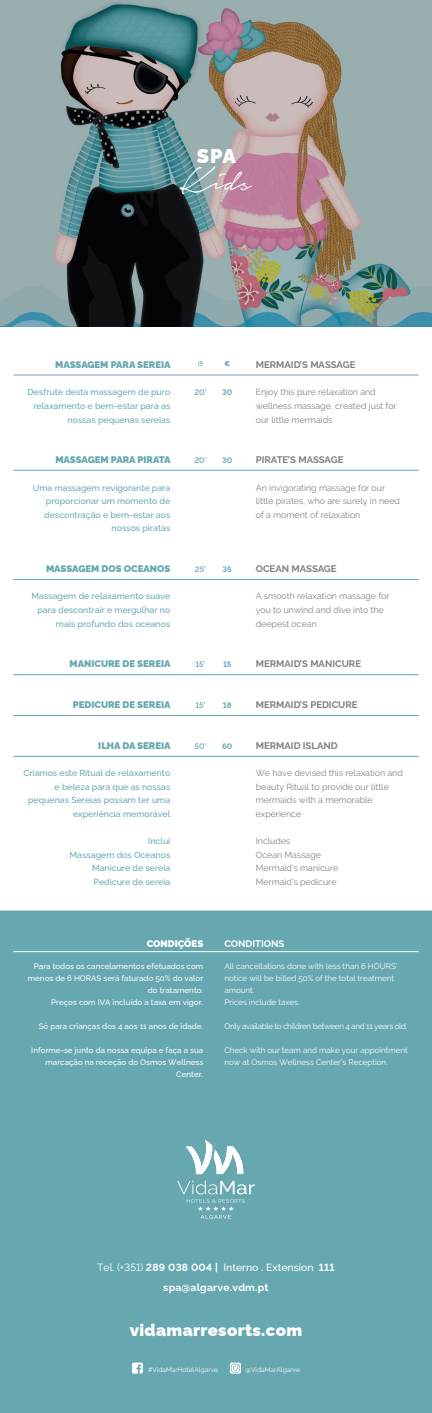
<style>
.page{position:relative;width:432px;height:1413px;background:#fff}
.page>*{position:absolute;margin:0;border:0;box-sizing:border-box;transform-origin:0 0}
.t1{font:40px "Notera Personal Use Only";color:#fff}
.t2{font:900 20px "Raleway";color:#fff}
.t3{font:900 16.8px "Raleway";letter-spacing:.02em;color:#fff}
.t4{font:700 10.4px/20.3px "Raleway";letter-spacing:.02em;color:#fff;text-align:center}
.t5{font:900 9.6px "Raleway";color:#67a8b0}
.t6{font:700 9.6px "Raleway";color:#606060}
.t7{font:700 9.6px "Raleway";color:#fff}
.t8{font:900 9.6px "Raleway";color:#fff}
.t9{font:500 8.8px/13.6px "Raleway";color:#67a8b0;text-align:right}
.t10{font:8.8px/13.6px "Raleway";color:#606060}
.t11{font:500 8px/12px "Raleway";color:#fff;text-align:right}
.t12{font:8px/12px "Raleway";color:#fff}
.t13{font:8px "Raleway";letter-spacing:-.035em;color:#fff}
.t14{font:600 8px "Raleway";color:#67a8b0}
.t15{font:700 8px "Raleway";color:#67a8b0}
.t16{font:900 7.08px "Raleway";color:#67a8b0}
.t17{font:6.6px "Raleway";color:#fff}
.s1{font-weight:400}
.s2{font-weight:500}
</style>
<div class="page">
<svg style="left:0;top:0;width:432px;height:327px;background:#7f8989"></svg>
<hr style="left:13px;top:375px;width:406px;height:1px;background:#67a8b0">
<div style="left:0;top:911px;width:432px;height:501px;background:#67a8b0"></div>
<svg style="left:132px;top:1362px;width:11px;height:11px"></svg>
<svg style="left:230px;top:1362px;width:11px;height:11px"></svg>
<hr style="left:13px;top:951px;width:406px;height:1px;background:#fff">
<svg style="left:186px;top:1140px;width:57px;height:34px"></svg>
<svg style="left:177px;top:1180px;width:78px;height:38px"></svg>
<svg style="left:198px;top:361px;width:5px;height:5px"></svg>
<hr style="left:13px;top:470px;width:406px;height:1px;background:#67a8b0">
<hr style="left:13px;top:579px;width:406px;height:1px;background:#67a8b0">
<hr style="left:13px;top:674px;width:406px;height:1px;background:#67a8b0">
<hr style="left:13px;top:715px;width:406px;height:1px;background:#67a8b0">
<hr style="left:13px;top:756px;width:406px;height:1px;background:#67a8b0">
<h2 class="t2" style="left:197px;top:140px;width:41px">SPA</h2>
<h1 class="t1" style="left:180px;top:161px;width:73px">Kids</h1>
<p class="t5" style="left:55px;top:357px;width:117px">MASSAGEM PARA SEREIA</p>
<p class="t9" style="left:28px;top:384px;width:144px">Desfrute desta massagem de puro relaxamento e bem-estar para as nossas pequenas sereias</p>
<p class="t5" style="left:55px;top:452px;width:117px">MASSAGEM PARA PIRATA</p>
<p class="t9" style="left:33px;top:479px;width:139px">Uma massagem revigorante para proporcionar um momento de descontração e bem-estar aos nossos piratas</p>
<p class="t5" style="left:46px;top:561px;width:126px">MASSAGEM DOS OCEANOS</p>
<p class="t9" style="left:32px;top:588px;width:140px">Massagem de relaxamento suave para descontrair e mergulhar no mais profundo dos oceanos</p>
<p class="t5" style="left:70px;top:656px;width:103px">MANICURE DE SEREIA</p>
<p class="t5" style="left:73px;top:697px;width:99px">PEDICURE DE SEREIA</p>
<p class="t5" style="left:98px;top:738px;width:74px">ILHA DA SEREIA</p>
<p class="t9" style="left:23px;top:765px;width:148px">Criamos este Ritual de relaxamento e beleza para que as nossas pequenas Sereias possam ter uma experiência memorável</p>
<p class="t9" style="left:70px;top:833px;width:102px">Inclui<br>Massagem dos Oceanos<br>Manicure de sereia<br>Pedicure de sereia</p>
<p class="t14" style="left:194px;top:386px;width:14px">20’</p>
<p class="t16" style="left:224px;top:358px;width:7px">€</p>
<p class="t15" style="left:222px;top:386px;width:12px">30</p>
<p class="t14" style="left:194px;top:454px;width:14px">20’</p>
<p class="t15" style="left:222px;top:454px;width:12px">30</p>
<p class="t6" style="left:256px;top:357px;width:101px">MERMAID’S MASSAGE</p>
<p class="t10" style="left:256px;top:385px;width:142px">Enjoy this pure relaxation and wellness massage, created just for our little mermaids</p>
<p class="t6" style="left:256px;top:452px;width:89px">PIRATE’S MASSAGE</p>
<p class="t10" style="left:256px;top:480px;width:146px">An invigorating massage for our little pirates, who are surely in need of a moment of relaxation</p>
<p class="t14" style="left:195px;top:562px;width:13px">25’</p>
<p class="t15" style="left:223px;top:562px;width:11px">35</p>
<p class="t14" style="left:195px;top:658px;width:11px">15’</p>
<p class="t14" style="left:195px;top:698px;width:11px">15’</p>
<p class="t14" style="left:195px;top:739px;width:13px">50’</p>
<p class="t15" style="left:223px;top:658px;width:10px">15</p>
<p class="t15" style="left:223px;top:698px;width:10px">18</p>
<p class="t15" style="left:222px;top:739px;width:12px">60</p>
<p class="t6" style="left:256px;top:561px;width:82px">OCEAN MASSAGE</p>
<p class="t10" style="left:256px;top:589px;width:135px">A smooth relaxation massage for you to unwind and dive into the deepest ocean</p>
<p class="t6" style="left:256px;top:656px;width:107px">MERMAID’S MANICURE</p>
<p class="t6" style="left:256px;top:697px;width:103px">MERMAID’S PEDICURE</p>
<p class="t6" style="left:256px;top:738px;width:84px">MERMAID ISLAND</p>
<p class="t10" style="left:256px;top:766px;width:149px">We have devised this relaxation and beauty Ritual to provide our little mermaids with a memorable experience</p>
<p class="t10" style="left:256px;top:834px;width:84px">Includes<br>Ocean Massage<br>Mermaid’s manicure<br>Mermaid’s pedicure</p>
<p class="t8" style="left:147px;top:935px;width:58px">CONDIÇÕES</p>
<p class="t11" style="left:28px;top:959px;width:177px">Para todos os cancelamentos efetuados com menos de 6 HORAS será faturado 50% do valor do tratamento.<br>Preços com IVA incluído à taxa em vigor.</p>
<p class="t11" style="left:39px;top:1019px;width:166px">Só para crianças dos 4 aos 11 anos de idade.</p>
<p class="t11" style="left:31px;top:1043px;width:173px">Informe-se junto da nossa equipa e faça a sua marcação na receção do Osmos Wellness<br>Center.</p>
<p class="t7" style="left:224px;top:935px;width:61px">CONDITIONS</p>
<p class="t12" style="left:224px;top:960px;width:175px">All cancellations done with less than 6 HOURS’ notice will be billed 50% of the total treatment amount.<br>Prices include taxes.</p>
<p class="t13" style="left:224px;top:1021px;width:184px">Only available to children between 4 and 11 years old.</p>
<p class="t12" style="left:224px;top:1044px;width:185px">Check with our team and make your appointment now at Osmos Wellness Center’s Reception.</p>
<p class="t4" style="left:97px;top:1255px;width:239px"><span class="s1">Tel. (+351)</span> 289 038 004 | <span class="s2">Interno . Extension</span> 111 spa@algarve.vdm.pt</p>
<h3 class="t3" style="left:130px;top:1316px;width:174px">vidamarresorts.com</h3>
<p class="t17" style="left:148px;top:1365px;width:72px">#VidaMarHotelAlgarve</p>
<p class="t17" style="left:246px;top:1365px;width:56px">@VidaMarAlgarve</p>
</div>
